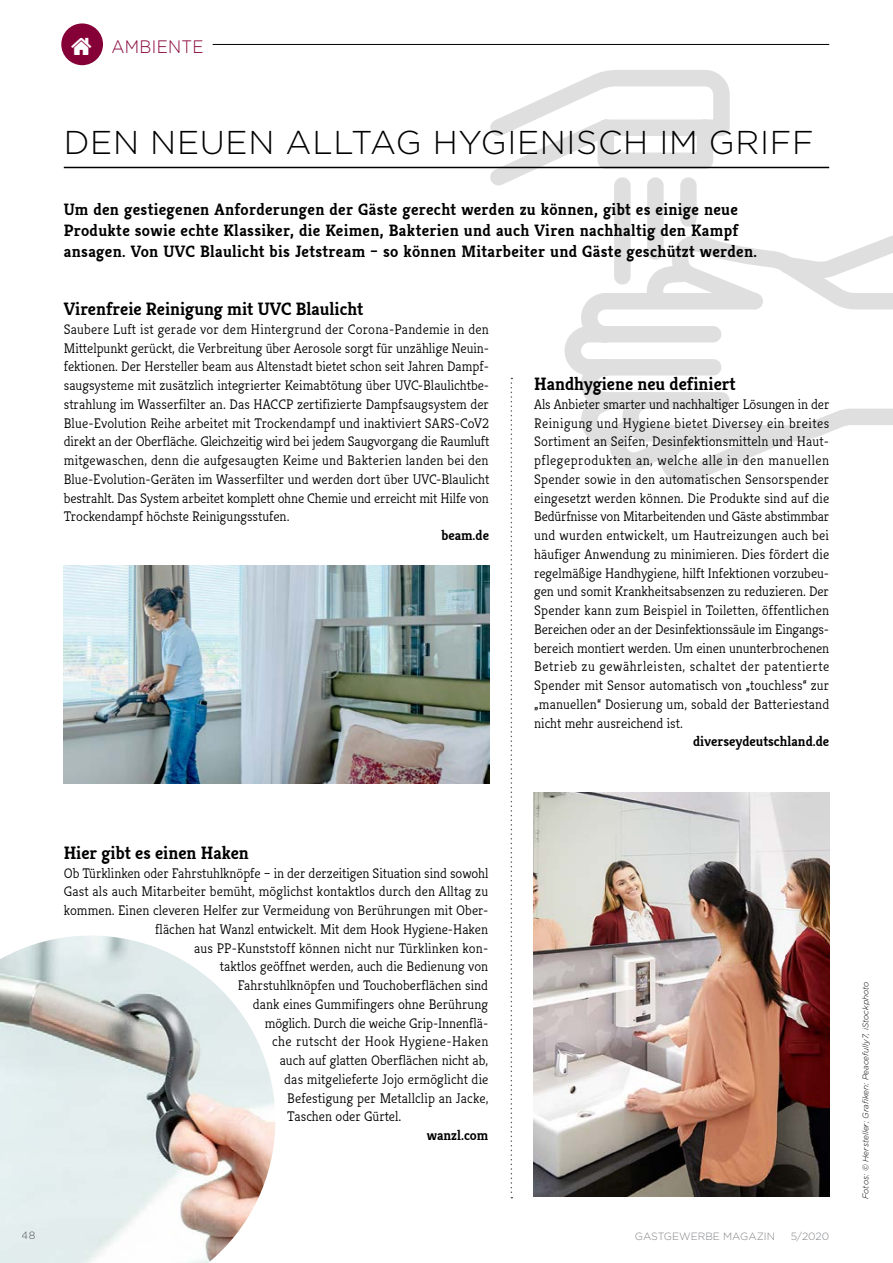
<style>
.page{position:relative;width:893px;height:1263px;background:#fff}
.page>*{position:absolute;margin:0;border:0;box-sizing:border-box;transform-origin:0 0}
.t1{font:300 33px "Gotham";letter-spacing:.02em;color:#000}
.t2{font:700 18px "Kreon";color:#000}
.t3{font:300 18px "Gotham";letter-spacing:.02em;color:#860038;scale:.92 1}
.t4{font:700 16.5px/21px "Kreon";letter-spacing:.02em;color:#000}
.t5{font:300 13.95px/18.8px "Kreon";color:#000;text-align:justify}
.t6{font:700 13.95px "Kreon";color:#000}
.t7{font:300 13.95px "Kreon";letter-spacing:.025em;color:#000}
.t8{font:300 10.5px "Gotham";color:#808285}
.t9{font:300 10.5px "Gotham";color:#58595b}
.t10{font:italic 300 8.25px "Gotham";color:#000}
</style>
<div class="page">
<svg style="left:476px;top:70px;width:354px;height:152px"></svg>
<svg style="left:611px;top:453px;width:149px;height:30px"></svg>
<svg style="left:564px;top:222px;width:329px;height:231px"></svg>
<hr style="left:213px;top:44px;width:616px;height:1px;background:#000">
<div style="left:61px;top:23px;width:42px;height:42px;background:#860038;border-radius:50%"></div>
<hr style="left:64px;top:167px;width:765px;height:1px;background:#000">
<img style="left:534px;top:793px;width:295px;height:403px">
<img style="left:64px;top:565px;width:425px;height:219px">
<img style="left:0;top:936px;width:275px;height:327px">
<svg style="left:511px;top:378px;width:1px;height:820px"></svg>
<p class="t3" style="left:111px;top:35px;width:102px">AMBIENTE</p>
<h1 class="t1" style="left:64px;top:121px;width:751px">DEN NEUEN ALLTAG HYGIENISCH IM GRIFF</h1>
<p class="t4" style="left:64px;top:198px;width:695px">Um den gestiegenen Anforderungen der Gäste gerecht werden zu können, gibt es einige neue<br>Produkte sowie echte Klassiker, die Keimen, Bakterien und auch Viren nachhaltig den Kampf ansagen. Von UVC Blaulicht bis Jetstream – so können Mitarbeiter und Gäste geschützt werden.</p>
<p class="t2" style="left:64px;top:298px;width:301px">Virenfreie Reinigung mit UVC Blaulicht</p>
<p class="t5" style="left:64px;top:320px;width:427px">Saubere Luft ist gerade vor dem Hintergrund der Corona-Pandemie in den Mittelpunkt gerückt, die Verbreitung über Aerosole sorgt für unzählige Neuin&shy;fektionen. Der Hersteller beam aus Altenstadt bietet schon seit Jahren Dampf&shy;saugsysteme mit zusätzlich integrierter Keimabtötung über UVC-Blaulichtbe&shy;strahlung im Wasserfilter an. Das HACCP zertifizierte Dampfsaugsystem der Blue-Evolution Reihe arbeitet mit Trockendampf und inaktiviert SARS-CoV2 direkt an der Oberfläche. Gleichzeitig wird bei jedem Saugvorgang die Raumluft mitgewaschen, denn die aufgesaugten Keime und Bakterien landen bei den Blue-Evolution-Geräten im Wasserfilter und werden dort über UVC-Blaulicht bestrahlt. Das System arbeitet komplett ohne Chemie und erreicht mit Hilfe von Trockendampf höchste Reinigungsstufen.</p>
<p class="t6" style="left:441px;top:526px;width:49px">beam.de</p>
<p class="t2" style="left:534px;top:373px;width:203px">Handhygiene neu definiert</p>
<p class="t5" style="left:534px;top:395px;width:297px">Als Anbieter smarter und nachhaltiger Lösungen in der Reinigung und Hygiene bietet Diversey ein breites Sortiment an Seifen, Desinfektionsmitteln und Haut&shy;pflegeprodukten an, welche alle in den manuellen Spender sowie in den automatischen Sensorspender eingesetzt werden können. Die Produkte sind auf die Bedürfnisse von Mitarbeitenden und Gäste abstimmbar und wurden entwickelt, um Hautreizungen auch bei häufiger Anwendung zu minimieren. Dies fördert die regelmäßige Handhygiene, hilft Infektionen vorzubeu&shy;gen und somit Krankheitsabsenzen zu reduzieren. Der Spender kann zum Beispiel in Toiletten, öffentlichen Bereichen oder an der Desinfektionssäule im Eingangs&shy;bereich montiert werden. Um einen ununterbrochenen Betrieb zu gewährleisten, schaltet der patentierte Spender mit Sensor automatisch von „touchless“ zur „manuellen“ Dosierung um, sobald der Batteriestand nicht mehr ausreichend ist.</p>
<p class="t6" style="left:693px;top:733px;width:138px">diverseydeutschland.de</p>
<p class="t2" style="left:64px;top:841px;width:187px">Hier gibt es einen Haken</p>
<p class="t5" style="left:64px;top:864px;width:426px">Ob Türklinken oder Fahrstuhlknöpfe – in der derzeitigen Situation sind sowohl</p>
<p class="t5" style="left:64px;top:883px;width:426px">Gast als auch Mitarbeiter bemüht, möglichst kontaktlos durch den Alltag zu</p>
<p class="t5" style="left:64px;top:901px;width:426px">kommen. Einen cleveren Helfer zur Vermeidung von Berührungen mit Ober-</p>
<p class="t5" style="left:155px;top:920px;width:334px">flächen hat Wanzl entwickelt. Mit dem Hook Hygiene-Haken</p>
<p class="t5" style="left:194px;top:939px;width:295px">aus PP-Kunststoff können nicht nur Türklinken kon-</p>
<p class="t5" style="left:220px;top:958px;width:270px">taktlos geöffnet werden, auch die Bedienung von</p>
<p class="t5" style="left:238px;top:976px;width:252px">Fahrstuhlknöpfen und Touchoberflächen sind</p>
<p class="t5" style="left:253px;top:995px;width:237px">dank eines Gummifingers ohne Berührung</p>
<p class="t5" style="left:265px;top:1014px;width:225px">möglich. Durch die weiche Grip-Innenflä-</p>
<p class="t7" style="left:272px;top:1034px;width:218px">che rutscht der Hook Hygiene-Haken</p>
<p class="t5" style="left:280px;top:1051px;width:210px">auch auf glatten Oberflächen nicht ab,</p>
<p class="t5" style="left:284px;top:1070px;width:206px">das mitgelieferte Jojo ermöglicht die</p>
<p class="t5" style="left:287px;top:1089px;width:203px">Befestigung per Metallclip an Jacke,</p>
<p class="t5" style="left:287px;top:1108px;width:116px">Taschen oder Gürtel.</p>
<p class="t6" style="left:427px;top:1126px;width:63px">wanzl.com</p>
<p class="t9" style="left:22px;top:1229px;width:15px">48</p>
<p class="t8" style="left:635px;top:1229px;width:142px">GASTGEWERBE MAGAZIN</p>
<p class="t8" style="left:791px;top:1229px;width:40px">5/2020</p>
<p class="t10" style="left:860px;top:1199px;width:219px;rotate:-90deg">Fotos: © Hersteller; Grafiken: Peacefully7, iStockphoto</p>
</div>
